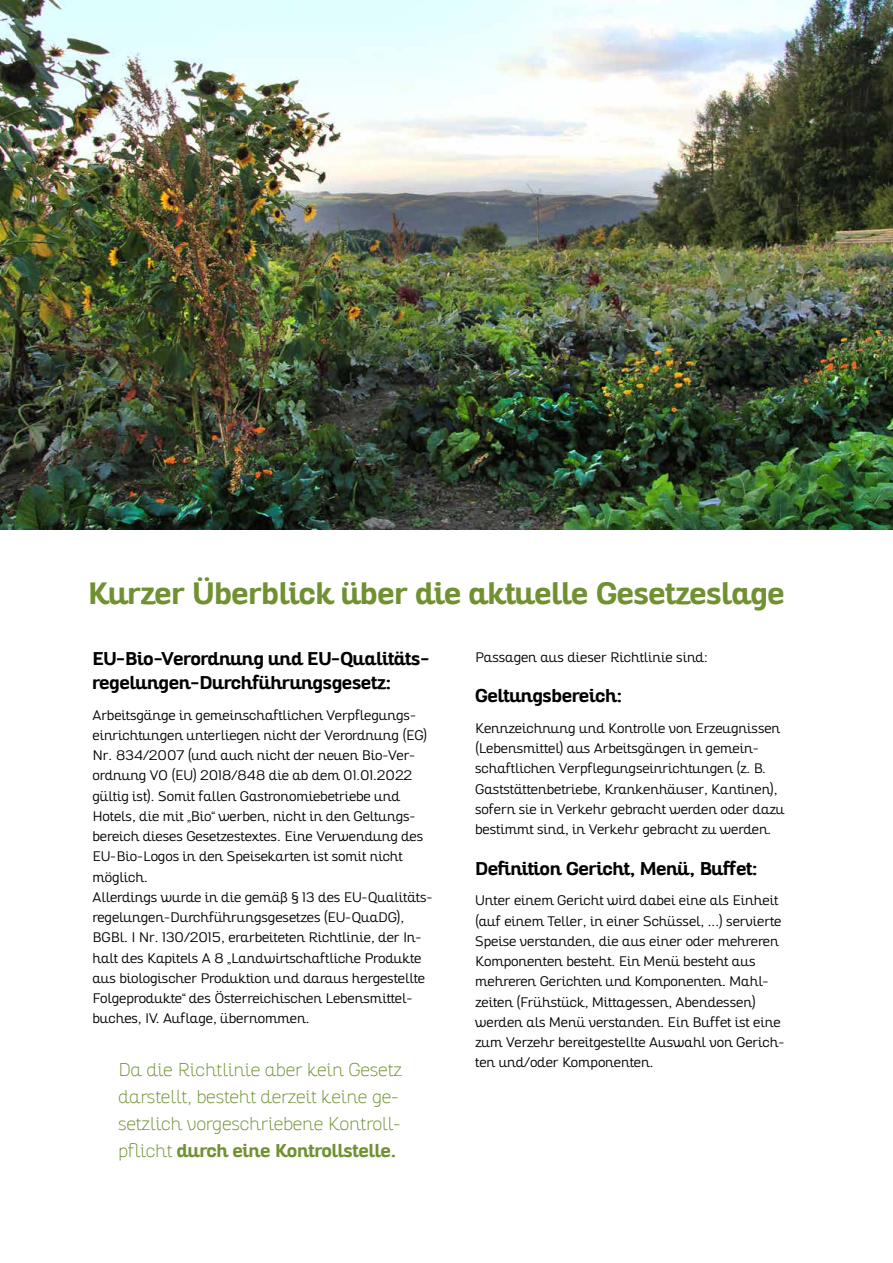
<style>
.page{position:relative;width:893px;height:1263px;background:#fff}
.page>*{position:absolute;margin:0;border:0;box-sizing:border-box;transform-origin:0 0}
.t1{font:700 30px "Altair";color:#709031}
.t2{font:100 18px/27px "Altair";color:#709031}
.t3{font:700 18px/24px "Altair";color:#000}
.t4{font:300 13.5px/20.2px "Altair";color:#000}
.s1{font-weight:700}
</style>
<div class="page">
<img style="left:0;top:0;width:893px;height:529px">
<h1 class="t1" style="left:88px;top:573px;width:698px">Kurzer Überblick über die aktuelle Gesetzeslage</h1>
<h2 class="t3" style="left:92px;top:647px;width:338px">EU-Bio-Verordnung und EU-Qualitäts&shy;regelungen-Durchführungsgesetz:</h2>
<p class="t4" style="left:92px;top:705px;width:340px">Arbeitsgänge in gemeinschaftlichen Verpflegungs&shy;einrichtungen unterliegen nicht der Verordnung (EG)<br>Nr. 834/2007 (und auch nicht der neuen Bio-Ver&shy;ordnung VO (EU) 2018/848 die ab dem 01.01.2022 gültig ist). Somit fallen Gastronomiebetriebe und Hotels, die mit „Bio“ werben, nicht in den Geltungs&shy;bereich dieses Gesetzestextes. Eine Verwendung des EU-Bio-Logos in den Speisekarten ist somit nicht möglich.<br>Allerdings wurde in die gemäß § 13 des EU-Qualitäts&shy;regelungen-Durchführungsgesetzes (EU-QuaDG), BGBl. I Nr. 130/2015, erarbeiteten Richtlinie, der In&shy;halt des Kapitels A 8 „Landwirtschaftliche Produkte aus biologischer Produktion und daraus hergestellte Folgeprodukte“ des Österreichischen Lebensmittel&shy;buches, IV. Auflage, übernommen.</p>
<h2 class="t2" style="left:118px;top:1057px;width:285px">Da die Richtlinie aber kein Gesetz darstellt, besteht derzeit keine ge&shy;setzlich vorgeschriebene Kontroll&shy;pflicht <span class="s1">durch eine Kontrollstelle.</span></h2>
<p class="t4" style="left:475px;top:647px;width:234px">Passagen aus dieser Richtlinie sind:</p>
<h2 class="t3" style="left:475px;top:684px;width:149px">Geltungsbereich:</h2>
<p class="t4" style="left:475px;top:718px;width:311px">Kennzeichnung und Kontrolle von Erzeugnissen (Lebensmittel) aus Arbeitsgängen in gemein&shy;schaftlichen Verpflegungseinrichtungen (z. B.<br>Gaststättenbetriebe, Krankenhäuser, Kantinen), sofern sie in Verkehr gebracht werden oder dazu bestimmt sind, in Verkehr gebracht zu werden.</p>
<h2 class="t3" style="left:475px;top:856px;width:284px">Definition Gericht, Menü, Buffet:</h2>
<p class="t4" style="left:475px;top:891px;width:311px">Unter einem Gericht wird dabei eine als Einheit (auf einem Teller, in einer Schüssel, ...) servierte Speise verstanden, die aus einer oder mehreren Komponenten besteht. Ein Menü besteht aus mehreren Gerichten und Komponenten. Mahl&shy;zeiten (Frühstück, Mittagessen, Abendessen) werden als Menü verstanden. Ein Buffet ist eine zum Verzehr bereitgestellte Auswahl von Gerich&shy;ten und/oder Komponenten.</p>
</div>
